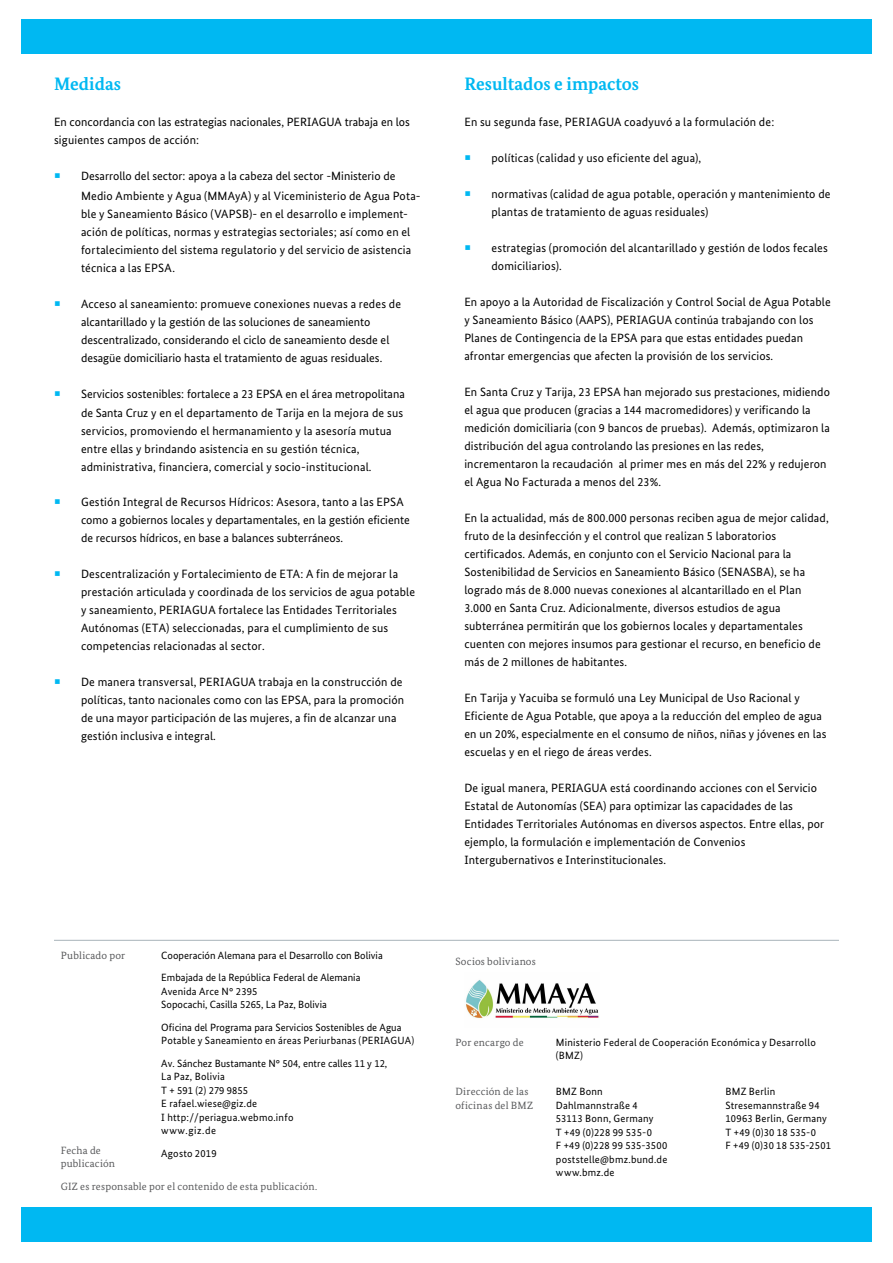
<style>
.page{position:relative;width:893px;height:1263px;background:#fff}
.page>*{position:absolute;margin:0;border:0;box-sizing:border-box;transform-origin:0 0}
.t1{font:700 18px "Bundes Serif";color:#00b8f1}
.t2{font:700 18px "Bundes Serif";color:#00b8f2}
.t3{font:12px/18px "Bundes Sans";letter-spacing:.01em;color:#000}
.t4{font:10.5px/13.5px "Bundes Sans";letter-spacing:.02em;color:#000}
.t5{font:10.5px/13.5px "Bundes Sans";color:#000}
.t6{font:10.5px/13.5px "Bundes Serif";letter-spacing:.02em;color:#58595b}
.s1{color:#00b8f2}
</style>
<div class="page">
<div style="left:21px;top:1208px;width:851px;height:34px;background:#00b8f2"></div>
<div style="left:21px;top:20px;width:851px;height:34px;background:#00b8f2"></div>
<hr style="left:54px;top:940px;width:785px;height:1px;background:#a8b4ba">
<img style="left:466px;top:980px;width:133px;height:39px">
<h1 class="t2" style="left:54px;top:73px;width:69px">Medidas</h1>
<p class="t3" style="left:54px;top:113px;width:357px">En concordancia con las estrategias nacionales, PERIAGUA trabaja en los siguientes campos de acción:</p>
<p class="t3" style="left:81px;top:165px;width:341px;line-height:20px;text-indent:-27px"><span class="s1">○</span> Desarrollo del sector: apoya a la cabeza del sector -Ministerio de<br>Medio Ambiente y Agua (MMAyA) y al Viceministerio de Agua Pota-</p>
<p class="t3" style="left:81px;top:204px;width:332px">ble y Saneamiento Básico (VAPSB)- en el desarrollo e implement&shy;ación de políticas, normas y estrategias sectoriales; así como en el fortalecimiento del sistema regulatorio y del servicio de asistencia técnica a las EPSA.</p>
<p class="t3" style="left:81px;top:294px;width:322px;text-indent:-27px"><span class="s1">○</span> Acceso al saneamiento: promueve conexiones nuevas a redes de alcantarillado y la gestión de las soluciones de saneamiento descentralizado, considerando el ciclo de saneamiento desde el desagüe domiciliario hasta el tratamiento de aguas residuales.</p>
<p class="t3" style="left:54px;top:384px;width:352px;line-height:19.5px;text-align:right"><span class="s1">○</span> Servicios sostenibles: fortalece a 23 EPSA en el área metropolitana de Santa Cruz y en el departamento de Tarija en la mejora de sus</p>
<p class="t3" style="left:81px;top:422px;width:312px">servicios, promoviendo el hermanamiento y la asesoría mutua entre ellas y brindando asistencia en su gestión técnica, administrativa, financiera, comercial y socio-institucional.</p>
<p class="t3" style="left:81px;top:492px;width:330px;text-indent:-27px"><span class="s1">○</span> Gestión Integral de Recursos Hídricos: Asesora, tanto a las EPSA como a gobiernos locales y departamentales, en la gestión eficiente de recursos hídricos, en base a balances subterráneos.</p>
<p class="t3" style="left:81px;top:564px;width:336px;text-indent:-27px"><span class="s1">○</span> Descentralización y Fortalecimiento de ETA: A fin de mejorar la prestación articulada y coordinada de los servicios de agua potable y saneamiento, PERIAGUA fortalece las Entidades Territoriales Autónomas (ETA) seleccionadas, para el cumplimiento de sus competencias relacionadas al sector.</p>
<p class="t3" style="left:81px;top:672px;width:325px;text-indent:-27px"><span class="s1">○</span> De manera transversal, PERIAGUA trabaja en la construcción de políticas, tanto nacionales como con las EPSA, para la promoción de una mayor participación de las mujeres, a fin de alcanzar una gestión inclusiva e integral.</p>
<p class="t6" style="left:61px;top:948px;width:66px">Publicado por</p>
<p class="t5" style="left:161px;top:944px;width:223px;line-height:22.5px">Cooperación Alemana para el Desarrollo con Bolivia<br>Embajada de la República Federal de Alemania</p>
<p class="t5" style="left:161px;top:984px;width:167px">Avenida Arce N° 2395<br>Sopocachi, Casilla 5265, La Paz, Bolivia</p>
<p class="t5" style="left:161px;top:1020px;width:254px">Oficina del Programa para Servicios Sostenibles de Agua<br>Potable y Saneamiento en áreas Periurbanas (PERIAGUA)</p>
<p class="t4" style="left:161px;top:1056px;width:227px">Av. Sánchez Bustamante N° 504, entre calles 11 y 12,<br>La Paz, Bolivia<br>T + 591 (2) 279 9855<br>E rafael.wiese@giz.de<br>I http://periagua.webmo.info<br>www.giz.de</p>
<p class="t4" style="left:161px;top:1146px;width:57px">Agosto 2019</p>
<p class="t6" style="left:61px;top:1179px;width:258px">GIZ es responsable por el contenido de esta publicación.</p>
<p class="t6" style="left:61px;top:1143px;width:56px">Fecha de publicación</p>
<h1 class="t1" style="left:464px;top:73px;width:176px">Resultados e impactos</h1>
<p class="t3" style="left:464px;top:113px;width:311px">En su segunda fase, PERIAGUA coadyuvó a la formulación de:</p>
<p class="t3" style="left:464px;top:149px;width:238px"><span class="s1">○</span> políticas (calidad y uso eficiente del agua),</p>
<p class="t3" style="left:491px;top:185px;width:341px;text-indent:-27px"><span class="s1">○</span> normativas (calidad de agua potable, operación y mantenimiento de plantas de tratamiento de aguas residuales)</p>
<p class="t3" style="left:491px;top:239px;width:338px;text-indent:-27px"><span class="s1">○</span> estrategias (promoción del alcantarillado y gestión de lodos fecales domiciliarios).</p>
<p class="t3" style="left:464px;top:293px;width:368px">En apoyo a la Autoridad de Fiscalización y Control Social de Agua Potable y Saneamiento Básico (AAPS), PERIAGUA continúa trabajando con los Planes de Contingencia de la EPSA para que estas entidades puedan afrontar emergencias que afecten la provisión de los servicios.</p>
<p class="t3" style="left:464px;top:383px;width:367px">En Santa Cruz y Tarija, 23 EPSA han mejorado sus prestaciones, midiendo el agua que producen (gracias a 144 macromedidores) y verificando la medición domiciliaria (con 9 bancos de pruebas). Además, optimizaron la distribución del agua controlando las presiones en las redes, incrementaron la recaudación al primer mes en más del 22% y redujeron el Agua No Facturada a menos del 23%.</p>
<p class="t3" style="left:464px;top:509px;width:366px">En la actualidad, más de 800.000 personas reciben agua de mejor calidad, fruto de la desinfección y el control que realizan 5 laboratorios certificados. Además, en conjunto con el Servicio Nacional para la Sostenibilidad de Servicios en Saneamiento Básico (SENASBA), se ha logrado más de 8.000 nuevas conexiones al alcantarillado en el Plan 3.000 en Santa Cruz. Adicionalmente, diversos estudios de agua subterránea permitirán que los gobiernos locales y departamentales cuenten con mejores insumos para gestionar el recurso, en beneficio de más de 2 millones de habitantes.</p>
<p class="t3" style="left:464px;top:689px;width:364px">En Tarija y Yacuiba se formuló una Ley Municipal de Uso Racional y Eficiente de Agua Potable, que apoya a la reducción del empleo de agua en un 20%, especialmente en el consumo de niños, niñas y jóvenes en las escuelas y en el riego de áreas verdes.</p>
<p class="t3" style="left:464px;top:779px;width:361px">De igual manera, PERIAGUA está coordinando acciones con el Servicio Estatal de Autonomías (SEA) para optimizar las capacidades de las Entidades Territoriales Autónomas en diversos aspectos. Entre ellas, por ejemplo, la formulación e implementación de Convenios Intergubernativos e Interinstitucionales.</p>
<p class="t6" style="left:455px;top:954px;width:82px">Socios bolivianos</p>
<p class="t6" style="left:455px;top:1035px;width:70px">Por encargo de</p>
<p class="t4" style="left:556px;top:1035px;width:261px">Ministerio Federal de Cooperación Económica y Desarrollo (BMZ)</p>
<p class="t6" style="left:455px;top:1085px;width:75px">Dirección de las</p>
<p class="t4" style="left:556px;top:1085px;width:48px">BMZ Bonn</p>
<p class="t4" style="left:725px;top:1085px;width:51px">BMZ Berlin</p>
<p class="t6" style="left:455px;top:1098px;width:79px">oficinas del BMZ</p>
<p class="t4" style="left:556px;top:1098px;width:83px">Dahlmannstraße 4</p>
<p class="t4" style="left:725px;top:1098px;width:96px">Stresemannstraße 94</p>
<p class="t4" style="left:556px;top:1112px;width:99px">53113 Bonn, Germany</p>
<p class="t4" style="left:725px;top:1112px;width:103px">10963 Berlin, Germany</p>
<p class="t4" style="left:556px;top:1125px;width:98px">T +49 (0)228 99 535-0</p>
<p class="t4" style="left:725px;top:1125px;width:92px">T +49 (0)30 18 535-0</p>
<p class="t4" style="left:556px;top:1139px;width:113px">F +49 (0)228 99 535-3500</p>
<p class="t4" style="left:725px;top:1139px;width:107px">F +49 (0)30 18 535-2501</p>
<p class="t4" style="left:556px;top:1152px;width:113px">poststelle@bmz.bund.de www.bmz.de</p>
</div>
